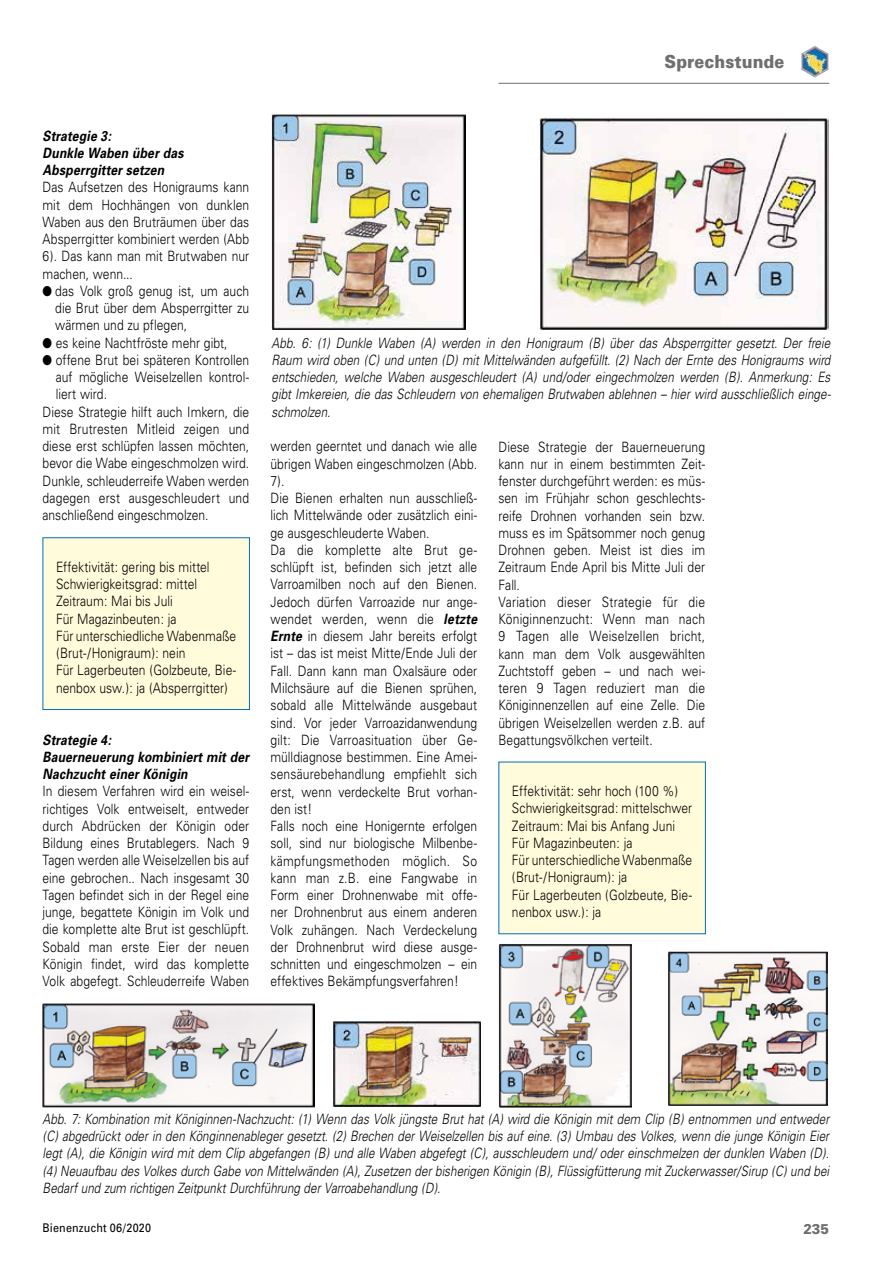
<style>
.page{position:relative;width:893px;height:1263px;background:#fff}
.page>*{position:absolute;margin:0;border:0;box-sizing:border-box;transform-origin:0 0}
.t1{font:900 18px "Univers";letter-spacing:.005em;color:#6f6f6e;scale:.9 1}
.t2{font:300 14.25px/17.2px "Univers";color:#000;scale:.85 1}
.t3{font:italic 300 14.25px/17.2px "Univers";letter-spacing:.005em;color:#000;text-align:justify;scale:.82 1}
.t4{font:italic 700 14.25px/17.2px "Univers";letter-spacing:.015em;color:#000;scale:.85 1}
.t5{font:900 14.25px "Univers";color:#6f6f6e;scale:.9 1}
.t6{font:12px "Univers";letter-spacing:.02em;color:#000;scale:.9 1}
.s1{font-weight:700;font-style:italic}
</style>
<div class="page">
<hr style="left:498px;top:83px;width:331px;height:1px;background:#6f6f6e">
<img style="left:801px;top:46px;width:28px;height:32px">
<img style="left:540px;top:117px;width:288px;height:213px">
<img style="left:271px;top:113px;width:194px;height:217px">
<div style="left:43px;top:538px;width:206px;height:171px;background:#fffbdb"></div>
<div style="left:43px;top:537px;width:207px;height:173px;border:1px solid #006fb9"></div>
<img style="left:43px;top:1003px;width:271px;height:104px">
<img style="left:332px;top:1021px;width:148px;height:85px">
<img style="left:668px;top:951px;width:160px;height:155px">
<img style="left:498px;top:944px;width:134px;height:163px">
<div style="left:499px;top:762px;width:206px;height:172px;background:#fffbdb"></div>
<p class="t1" style="left:665px;top:50px;width:135px">Sprechstunde</p>
<p class="t4" style="left:43px;top:127px;width:167px">Strategie 3:<br>Dunkle Waben über das<br>Absperrgitter setzen</p>
<p class="t2" style="left:43px;top:179px;width:245px;text-align:justify">Das Aufsetzen des Honigraums kann mit dem Hochhängen von dunklen Waben aus den Bruträumen über das Absperrgitter kombiniert werden (Abb 6). Das kann man mit Brutwaben nur machen, wenn...</p>
<p class="t2" style="left:55px;top:282px;width:230px;text-align:justify;text-indent:-13px">● das Volk groß genug ist, um auch die Brut über dem Absperrgitter zu wärmen und zu pflegen,</p>
<p class="t2" style="left:43px;top:334px;width:219px">● es keine Nachtfröste mehr gibt,</p>
<p class="t2" style="left:43px;top:351px;width:245px">● offene Brut bei späteren Kontrollen</p>
<p class="t2" style="left:56px;top:368px;width:229px">auf mögliche Weiselzellen kontrol-</p>
<p class="t2" style="left:56px;top:386px;width:62px">liert wird.</p>
<p class="t2" style="left:43px;top:403px;width:245px">Diese Strategie hilft auch Imkern, die</p>
<p class="t2" style="left:43px;top:420px;width:245px">mit Brutresten Mitleid zeigen und</p>
<p class="t2" style="left:43px;top:438px;width:245px">diese erst schlüpfen lassen möchten,</p>
<p class="t2" style="left:43px;top:455px;width:245px">bevor die Wabe eingeschmolzen wird.</p>
<p class="t2" style="left:43px;top:472px;width:245px">Dunkle, schleuderreife Waben werden</p>
<p class="t2" style="left:43px;top:489px;width:245px">dagegen erst ausgeschleudert und</p>
<p class="t2" style="left:43px;top:507px;width:197px">anschließend eingeschmolzen.</p>
<p class="t2" style="left:56px;top:558px;width:214px">Effektivität: gering bis mittel<br>Schwierigkeitsgrad: mittel<br>Zeitraum: Mai bis Juli<br>Für Magazinbeuten: ja<br>Für unterschiedliche Wabenmaße (Brut-/Honigraum): nein<br>Für Lagerbeuten (Golzbeute, Bie&shy;nenbox usw.): ja (Absperrgitter)</p>
<p class="t4" style="left:43px;top:731px;width:245px">Strategie 4:<br>Bauerneuerung kombiniert mit der<br>Nachzucht einer Königin</p>
<p class="t2" style="left:43px;top:783px;width:245px;text-align:justify">In diesem Verfahren wird ein weisel&shy;richtiges Volk entweiselt, entweder durch Abdrücken der Königin oder Bildung eines Brutablegers. Nach 9<br>Tagen werden alle Weiselzellen bis auf eine gebrochen.. Nach insgesamt 30<br>Tagen befindet sich in der Regel eine junge, begattete Königin im Volk und die komplette alte Brut ist geschlüpft.<br>Sobald man erste Eier der neuen Königin findet, wird das komplette Volk abgefegt. Schleuderreife Waben</p>
<p class="t3" style="left:272px;top:334px;width:684px">Abb. 6: (1) Dunkle Waben (A) werden in den Honigraum (B) über das Absperrgitter gesetzt. Der freie Raum wird oben (C) und unten (D) mit Mittelwänden aufgefüllt. (2) Nach der Ernte des Honigraums wird entschieden, welche Waben ausgeschleudert (A) und/oder eingechmolzen werden (B). Anmerkung: Es gibt Imkereien, die das Schleudern von ehemaligen Brutwaben ablehnen – hier wird ausschließlich einge&shy;schmolzen.</p>
<p class="t2" style="left:270px;top:438px;width:245px">werden geerntet und danach wie alle übrigen Waben eingeschmolzen (Abb.<br>7).<br>Die Bienen erhalten nun ausschließ&shy;lich Mittelwände oder zusätzlich eini&shy;ge ausgeschleuderte Waben.<br>Da die komplette alte Brut ge&shy;schlüpft ist, befinden sich jetzt alle Varroamilben noch auf den Bienen.<br>Jedoch dürfen Varroazide nur ange&shy;wendet werden, wenn die <span class="s1">letzte Ernte</span> in diesem Jahr bereits erfolgt ist – das ist meist Mitte/Ende Juli der Fall. Dann kann man Oxalsäure oder Milchsäure auf die Bienen sprühen, sobald alle Mittelwände ausgebaut sind. Vor jeder Varroazidanwendung gilt: Die Varroasituation über Ge&shy;mülldiagnose bestimmen. Eine Amei&shy;sensäurebehandlung empfiehlt sich erst, wenn verdeckelte Brut vorhan&shy;den ist!<br>Falls noch eine Honigernte erfolgen soll, sind nur biologische Milbenbe&shy;kämpfungsmethoden möglich. So kann man z.B. eine Fangwabe in Form einer Drohnenwabe mit offe&shy;ner Drohnenbrut aus einem anderen Volk zuhängen. Nach Verdeckelung der Drohnenbrut wird diese ausge&shy;schnitten und eingeschmolzen – ein effektives Bekämpfungsverfahren!</p>
<p class="t2" style="left:498px;top:438px;width:245px">Diese Strategie der Bauerneuerung kann nur in einem bestimmten Zeit&shy;fenster durchgeführt werden: es müs&shy;sen im Frühjahr schon geschlechts&shy;reife Drohnen vorhanden sein bzw. muss es im Spätsommer noch genug<br>Drohnen geben. Meist ist dies im<br>Zeitraum Ende April bis Mitte Juli der<br>Fall.<br>Variation dieser Strategie für die<br>Königinnenzucht: Wenn man nach<br>9 Tagen alle Weiselzellen bricht, kann man dem Volk ausgewählten<br>Zuchtstoff geben – und nach wei&shy;teren 9 Tagen reduziert man die<br>Königinnenzellen auf eine Zelle. Die übrigen Weiselzellen werden z.B. auf<br>Begattungsvölkchen verteilt.</p>
<p class="t2" style="left:512px;top:782px;width:214px">Effektivität: sehr hoch (100 %)<br>Schwierigkeitsgrad: mittelschwer<br>Zeitraum: Mai bis Anfang Juni<br>Für Magazinbeuten: ja<br>Für unterschiedliche Wabenmaße (Brut-/Honigraum): ja<br>Für Lagerbeuten (Golzbeute, Bie&shy;nenbox usw.): ja</p>
<p class="t3" style="left:43px;top:1110px;width:961px">Abb. 7: Kombination mit Königinnen-Nachzucht: (1) Wenn das Volk jüngste Brut hat (A) wird die Königin mit dem Clip (B) entnommen und entweder (C) abgedrückt oder in den Könginnenableger gesetzt. (2) Brechen der Weiselzellen bis auf eine. (3) Umbau des Volkes, wenn die junge Königin Eier legt (A), die Königin wird mit dem Clip abgefangen (B) und alle Waben abgefegt (C), ausschleudern und/ oder einschmelzen der dunklen Waben (D). (4) Neuaufbau des Volkes durch Gabe von Mittelwänden (A), Zusetzen der bisherigen Königin (B), Flüssigfütterung mit Zuckerwasser/Sirup (C) und bei Bedarf und zum richtigen Zeitpunkt Durchführung der Varroabehandlung (D).</p>
<p class="t6" style="left:43px;top:1221px;width:122px">Bienenzucht 06/2020</p>
<p class="t5" style="left:803px;top:1220px;width:30px">235</p>
</div>
